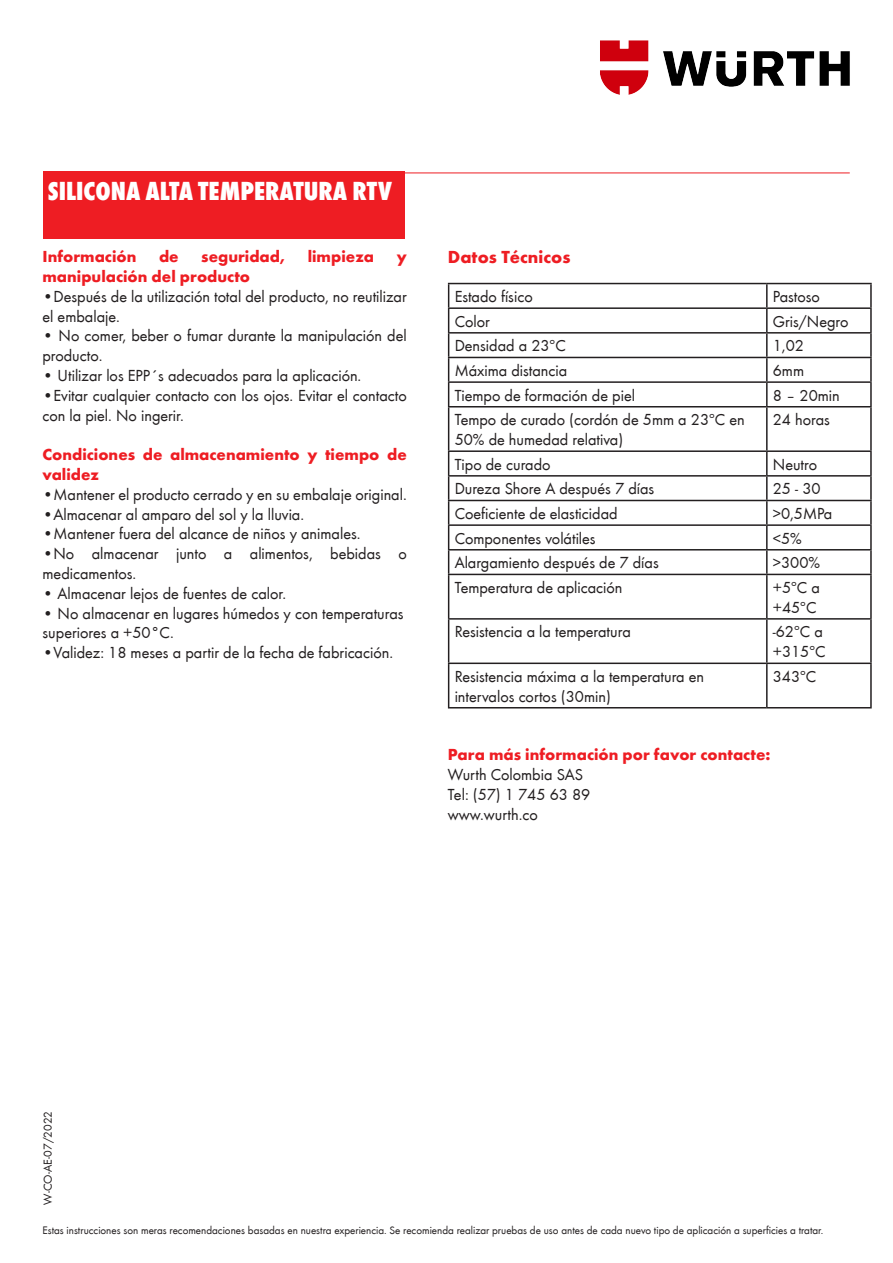
<style>
.page{position:relative;width:893px;height:1263px;background:#fff}
.page>*{position:absolute;margin:0;border:0;box-sizing:border-box;transform-origin:0 0}
.t1{font:800 condensed 27px "Wuerth";color:#fff}
.t2{font:700 18px "Wuerth";color:#ee1d23}
.t3{font:16.5px/19.8px "Wuerth";color:#231f20}
.t4{font:700 16.5px/19.8px "Wuerth";color:#ee1d23}
.t5{font:12px "Wuerth";color:#231f20}
.t6{font:11.25px "Wuerth";color:#231f20}
</style>
<div class="page">
<img style="left:600px;top:40px;width:250px;height:55px">
<div style="left:43px;top:172px;width:362px;height:67px;background:#ee1d23"></div>
<hr style="left:358px;top:173px;width:492px;height:1px;background:#ee1d23">
<hr style="left:448px;top:283px;width:319px;height:1px;background:#231f20">
<hr style="left:767px;top:283px;width:105px;height:1px;background:#231f20">
<hr style="left:766px;top:284px;width:2px;height:23px;background:#231f20">
<hr style="left:870px;top:284px;width:2px;height:23px;background:#231f20">
<hr style="left:448px;top:307px;width:319px;height:2px;background:#231f20">
<hr style="left:767px;top:307px;width:105px;height:2px;background:#231f20">
<hr style="left:766px;top:309px;width:2px;height:23px;background:#231f20">
<hr style="left:870px;top:309px;width:2px;height:23px;background:#231f20">
<hr style="left:448px;top:332px;width:319px;height:2px;background:#231f20">
<hr style="left:767px;top:332px;width:105px;height:2px;background:#231f20">
<hr style="left:766px;top:334px;width:2px;height:23px;background:#231f20">
<hr style="left:870px;top:334px;width:2px;height:23px;background:#231f20">
<hr style="left:448px;top:357px;width:319px;height:1px;background:#231f20">
<hr style="left:767px;top:357px;width:105px;height:1px;background:#231f20">
<hr style="left:766px;top:358px;width:2px;height:23px;background:#231f20">
<hr style="left:870px;top:358px;width:2px;height:23px;background:#231f20">
<hr style="left:448px;top:381px;width:319px;height:2px;background:#231f20">
<svg style="left:448px;top:284px;width:1px;height:122px"></svg>
<hr style="left:767px;top:381px;width:105px;height:2px;background:#231f20">
<hr style="left:766px;top:383px;width:2px;height:23px;background:#231f20">
<hr style="left:870px;top:383px;width:2px;height:23px;background:#231f20">
<hr style="left:448px;top:406px;width:319px;height:1px;background:#231f20">
<hr style="left:448px;top:407px;width:1px;height:43px;background:#231f20">
<hr style="left:767px;top:406px;width:105px;height:1px;background:#231f20">
<hr style="left:766px;top:407px;width:2px;height:43px;background:#231f20">
<hr style="left:870px;top:407px;width:2px;height:43px;background:#231f20">
<hr style="left:448px;top:450px;width:319px;height:2px;background:#231f20">
<hr style="left:767px;top:450px;width:105px;height:2px;background:#231f20">
<hr style="left:766px;top:452px;width:2px;height:23px;background:#231f20">
<hr style="left:870px;top:452px;width:2px;height:23px;background:#231f20">
<hr style="left:448px;top:475px;width:319px;height:2px;background:#231f20">
<hr style="left:767px;top:475px;width:105px;height:2px;background:#231f20">
<hr style="left:766px;top:477px;width:2px;height:23px;background:#231f20">
<hr style="left:870px;top:477px;width:2px;height:23px;background:#231f20">
<hr style="left:448px;top:500px;width:319px;height:1px;background:#231f20">
<hr style="left:767px;top:500px;width:105px;height:1px;background:#231f20">
<hr style="left:766px;top:501px;width:2px;height:23px;background:#231f20">
<hr style="left:870px;top:501px;width:2px;height:23px;background:#231f20">
<hr style="left:448px;top:524px;width:319px;height:2px;background:#231f20">
<hr style="left:767px;top:524px;width:105px;height:2px;background:#231f20">
<hr style="left:766px;top:526px;width:2px;height:23px;background:#231f20">
<hr style="left:870px;top:526px;width:2px;height:23px;background:#231f20">
<hr style="left:448px;top:549px;width:319px;height:1px;background:#231f20">
<svg style="left:448px;top:452px;width:1px;height:122px"></svg>
<hr style="left:767px;top:549px;width:105px;height:1px;background:#231f20">
<hr style="left:766px;top:550px;width:2px;height:24px;background:#231f20">
<hr style="left:870px;top:550px;width:2px;height:24px;background:#231f20">
<hr style="left:448px;top:574px;width:319px;height:1px;background:#231f20">
<hr style="left:448px;top:575px;width:1px;height:43px;background:#231f20">
<hr style="left:767px;top:574px;width:105px;height:1px;background:#231f20">
<hr style="left:766px;top:575px;width:2px;height:43px;background:#231f20">
<hr style="left:870px;top:575px;width:2px;height:43px;background:#231f20">
<hr style="left:448px;top:618px;width:319px;height:2px;background:#231f20">
<hr style="left:448px;top:620px;width:1px;height:42px;background:#231f20">
<hr style="left:767px;top:618px;width:105px;height:2px;background:#231f20">
<hr style="left:766px;top:620px;width:2px;height:42px;background:#231f20">
<hr style="left:870px;top:620px;width:2px;height:42px;background:#231f20">
<hr style="left:448px;top:662px;width:319px;height:2px;background:#231f20">
<hr style="left:448px;top:664px;width:1px;height:43px;background:#231f20">
<hr style="left:767px;top:662px;width:105px;height:2px;background:#231f20">
<hr style="left:766px;top:664px;width:2px;height:43px;background:#231f20">
<hr style="left:870px;top:664px;width:2px;height:43px;background:#231f20">
<hr style="left:448px;top:707px;width:319px;height:1px;background:#231f20">
<hr style="left:767px;top:707px;width:105px;height:1px;background:#231f20">
<h1 class="t1" style="left:48px;top:172px;width:346px">SILICONA ALTA TEMPERATURA RTV</h1>
<p class="t4" style="left:43px;top:245px;width:95px">Información</p>
<p class="t4" style="left:159px;top:245px;width:21px">de</p>
<p class="t4" style="left:201px;top:245px;width:85px">seguridad,</p>
<p class="t4" style="left:308px;top:245px;width:68px">limpieza</p>
<p class="t4" style="left:397px;top:245px;width:12px">y</p>
<p class="t4" style="left:43px;top:265px;width:209px">manipulación del producto</p>
<p class="t3" style="left:43px;top:286px;width:366px">•Después de la utilización total del producto, no reutilizar el embalaje.</p>
<p class="t3" style="left:43px;top:325px;width:366px">• No comer, beber o fumar durante la manipulación del producto.</p>
<p class="t3" style="left:43px;top:365px;width:320px">• Utilizar los EPP´s adecuados para la aplicación.</p>
<p class="t3" style="left:43px;top:385px;width:366px">•Evitar cualquier contacto con los ojos. Evitar el contacto con la piel. No ingerir.</p>
<p class="t4" style="left:43px;top:443px;width:366px">Condiciones de almacenamiento y tiempo de validez</p>
<p class="t3" style="left:43px;top:484px;width:366px">•Mantener el producto cerrado y en su embalaje original.</p>
<p class="t3" style="left:43px;top:503px;width:263px">•Almacenar al amparo del sol y la lluvia.</p>
<p class="t3" style="left:43px;top:523px;width:320px">•Mantener fuera del alcance de niños y animales.</p>
<p class="t3" style="left:43px;top:543px;width:366px">•No almacenar junto a alimentos, bebidas o medicamentos.</p>
<p class="t3" style="left:43px;top:583px;width:245px">• Almacenar lejos de fuentes de calor.</p>
<p class="t3" style="left:43px;top:602px;width:363px">• No almacenar en lugares húmedos y con temperaturas superiores a +50°C.</p>
<p class="t3" style="left:43px;top:642px;width:352px">•Validez: 18 meses a partir de la fecha de fabricación.</p>
<p class="t2" style="left:448px;top:244px;width:124px">Datos Técnicos</p>
<p class="t3" style="left:455px;top:286px;width:80px">Estado físico</p>
<p class="t3" style="left:773px;top:286px;width:49px">Pastoso</p>
<p class="t3" style="left:455px;top:311px;width:37px">Color</p>
<p class="t3" style="left:773px;top:311px;width:77px">Gris/Negro</p>
<p class="t3" style="left:455px;top:335px;width:113px">Densidad a 23ºC</p>
<p class="t3" style="left:773px;top:335px;width:33px">1,02</p>
<p class="t3" style="left:455px;top:360px;width:114px">Máxima distancia</p>
<p class="t3" style="left:773px;top:360px;width:33px">6mm</p>
<p class="t3" style="left:455px;top:384px;width:182px">Tiempo de formación de piel</p>
<p class="t3" style="left:773px;top:384px;width:68px">8 – 20min</p>
<p class="t3" style="left:455px;top:409px;width:292px">Tempo de curado (cordón de 5mm a 23ºC en<br>50% de humedad relativa)</p>
<p class="t3" style="left:773px;top:409px;width:59px">24 horas</p>
<p class="t3" style="left:455px;top:454px;width:97px">Tipo de curado</p>
<p class="t3" style="left:773px;top:454px;width:46px">Neutro</p>
<p class="t3" style="left:455px;top:478px;width:201px">Dureza Shore A después 7 días</p>
<p class="t3" style="left:773px;top:478px;width:49px">25 - 30</p>
<p class="t3" style="left:455px;top:503px;width:164px">Coeficiente de elasticidad</p>
<p class="t3" style="left:773px;top:503px;width:61px">&gt;0,5MPa</p>
<p class="t3" style="left:455px;top:527px;width:143px">Componentes volátiles</p>
<p class="t3" style="left:773px;top:527px;width:31px">&lt;5%</p>
<p class="t3" style="left:455px;top:552px;width:206px">Alargamiento después de 7 días</p>
<p class="t3" style="left:773px;top:552px;width:49px">&gt;300%</p>
<p class="t3" style="left:455px;top:577px;width:169px">Temperatura de aplicación</p>
<p class="t3" style="left:773px;top:577px;width:49px">+5ºC a +45ºC</p>
<p class="t3" style="left:455px;top:621px;width:178px">Resistencia a la temperatura</p>
<p class="t3" style="left:773px;top:621px;width:54px">-62ºC a +315ºC</p>
<p class="t3" style="left:455px;top:666px;width:251px">Resistencia máxima a la temperatura en intervalos cortos (30min)</p>
<p class="t3" style="left:773px;top:666px;width:45px">343ºC</p>
<p class="t4" style="left:448px;top:744px;width:324px">Para más información por favor contacte:</p>
<p class="t3" style="left:448px;top:764px;width:144px">Wurth Colombia SAS<br>Tel: (57) 1 745 63 89 www.wurth.co</p>
<p class="t5" style="left:40px;top:1205px;width:95px;rotate:-90deg">W-CO-AE-07/2022</p>
<p class="t6" style="left:43px;top:1222px;width:782px">Estas instrucciones son meras recomendaciones basadas en nuestra experiencia. Se recomienda realizar pruebas de uso antes de cada nuevo tipo de aplicación a superficies a tratar.</p>
</div>
